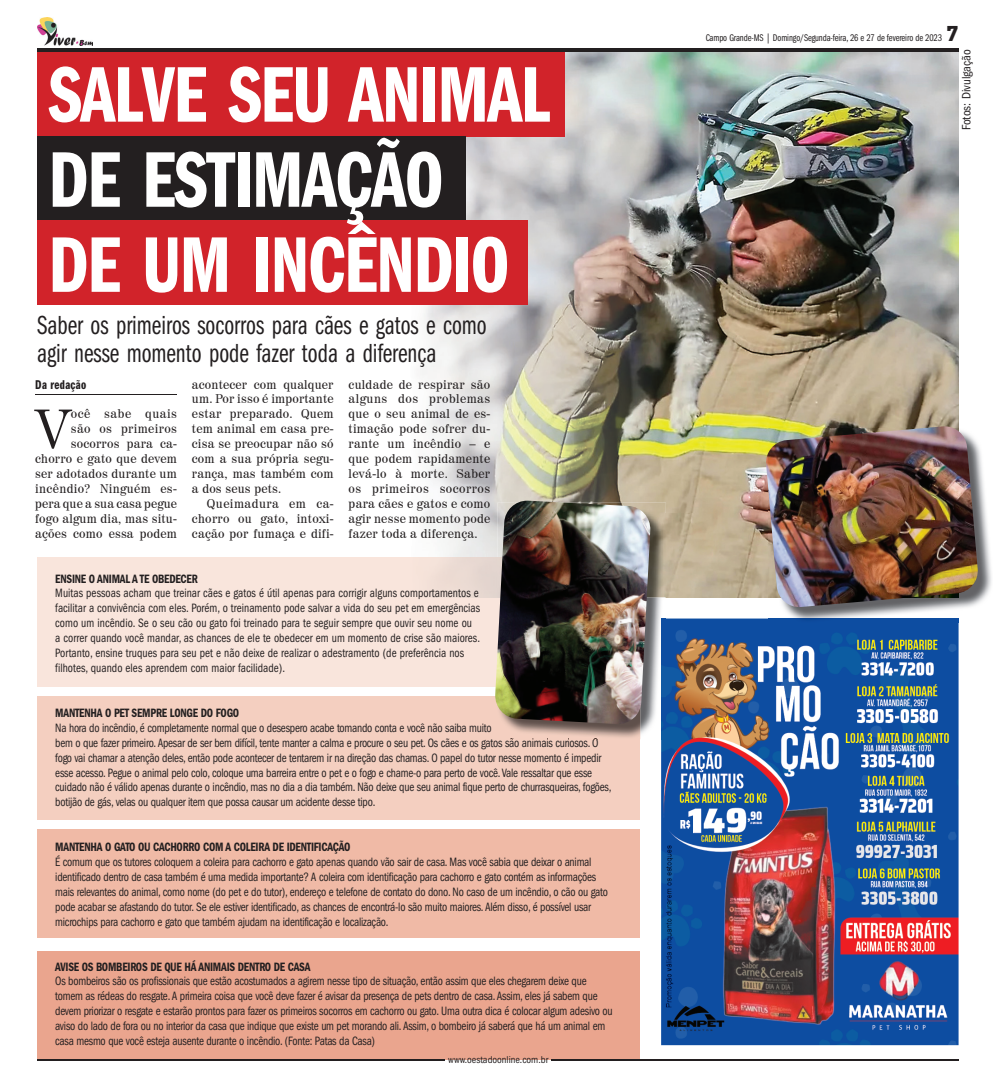
<style>
.page{position:relative;width:993px;height:1088px;background:#fff}
.page>*{position:absolute;margin:0;border:0;box-sizing:border-box;transform-origin:0 0}
.t1{font:81.62px/85.1px "Franklin Gothic Demi Cmpr";letter-spacing:-.015em;color:#fff}
.t2{font:55.12px "Century 725 BT";color:#231f20}
.t3{font:27.12px/27.5px "Franklin Gothic Book Cmpr";color:#231f20;scale:.93 1}
.t4{font:13.12px "Franklin Gothic Demi Cmpr";letter-spacing:.025em;color:#231f20}
.t5{font:condensed 12.5px/14.9px "Franklin Gothic";letter-spacing:-.02em;color:#231f20;scale:.9 1}
.t6{font:12.5px/14.9px "Century 725 BT";letter-spacing:.015em;color:#231f20;text-align:justify}
.t7{font:condensed 12.5px/14.9px "Franklin Gothic";letter-spacing:.005em;color:#231f20;scale:.9 1}
.t8{font:600 condensed 12.5px "Franklin Gothic";letter-spacing:-.02em;color:#231f20;scale:.9 1}
.t9{font:condensed 12.5px "Franklin Gothic";color:#231f20}
.t10{font:condensed 10.25px "Franklin Gothic";color:#231f20}
.t11{font:10px "Franklin Gothic Book Cmpr";letter-spacing:-.01em;color:#231f20}
.s1{font-family:"Aachen BT";font-size:20px}
</style>
<div class="page">
<div style="left:37px;top:557px;width:603px;height:130px;background:#f9e5dc"></div>
<div style="left:37px;top:696px;width:603px;height:123px;background:#f4cfc0"></div>
<div style="left:37px;top:829px;width:603px;height:108px;background:#f0baa6"></div>
<div style="left:37px;top:952px;width:603px;height:108px;background:#eaa58e"></div>
<img style="left:381px;top:52px;width:532px;height:377px">
<img style="left:913px;top:52px;width:45px;height:374px">
<img style="left:423px;top:429px;width:91px;height:128px">
<img style="left:514px;top:429px;width:250px;height:84px">
<img style="left:665px;top:513px;width:99px;height:84px">
<div style="left:37px;top:53px;width:527px;height:84px;background:#d1232a"></div>
<div style="left:37px;top:137px;width:429px;height:84px;background:#231f20"></div>
<div style="left:37px;top:221px;width:490px;height:84px;background:#d1232a"></div>
<hr style="left:37px;top:48px;width:921px;height:4px;background:#231f20">
<img style="left:37px;top:18px;width:55px;height:27px">
<hr style="left:37px;top:1059px;width:407px;height:2px;background:#231f20">
<hr style="left:551px;top:1059px;width:407px;height:2px;background:#231f20">
<img style="left:661px;top:618px;width:297px;height:427px">
<img style="left:640px;top:503px;width:25px;height:236px">
<img style="left:661px;top:618px;width:4px;height:121px">
<img style="left:494px;top:501px;width:156px;height:224px">
<hr style="left:35px;top:394px;width:142px;height:1px;background:#231f20">
<img style="left:784px;top:445px;width:208px;height:178px">
<img style="left:767px;top:618px;width:191px;height:5px">
<img style="left:764px;top:426px;width:214px;height:182px">
<h1 class="t1" style="left:49px;top:53px;width:502px">SALVE SEU ANIMAL<br>DE ESTIMAÇÃO<br>DE UM INCÊNDIO</h1>
<h3 class="t3" style="left:37px;top:312px;width:484px">Saber os primeiros socorros para cães e gatos e como agir nesse momento pode fazer toda a diferença</h3>
<p class="t4" style="left:35px;top:377px;width:53px">Da redação</p>
<h2 class="t2" style="left:35px;top:395px;width:36px">V</h2>
<p class="t6" style="left:35px;top:406px;width:143px;text-align:right">ocê sabe quais<br>são os primeiros socorros para ca&shy;chorro e gato que devem ser adotados durante um incêndio? Ninguém es&shy;pera que a sua casa pegue fogo algum dia, mas situ&shy;ações como essa podem</p>
<p class="t6" style="left:192px;top:376px;width:143px">acontecer com qualquer um. Por isso é importante estar preparado. Quem tem animal em casa pre&shy;cisa se preocupar não só com a sua própria segu&shy;rança, mas também com a dos seus pets.</p>
<p class="t6" style="left:192px;top:496px;width:143px;text-indent:15px">Queimadura em ca&shy;chorro ou gato, intoxi&shy;cação por fumaça e difi-</p>
<p class="t6" style="left:348px;top:376px;width:143px">culdade de respirar são alguns dos problemas que o seu animal de es&shy;timação pode sofrer du&shy;rante um incêndio – e que podem rapidamente levá-lo à morte. Saber os primeiros socorros para cães e gatos e como agir nesse momento pode fazer toda a diferença.</p>
<p class="t8" style="left:55px;top:571px;width:160px">ENSINE O ANIMAL A TE OBEDECER</p>
<p class="t7" style="left:55px;top:586px;width:473px">Muitas pessoas acham que treinar cães e gatos é útil apenas para corrigir alguns comportamentos e facilitar a convivência com eles. Porém, o treinamento pode salvar a vida do seu pet em emergências como um incêndio. Se o seu cão ou gato foi treinado para te seguir sempre que ouvir seu nome ou a correr quando você mandar, as chances de ele te obedecer em um momento de crise são maiores.<br>Portanto, ensine truques para seu pet e não deixe de realizar o adestramento (de preferência nos filhotes, quando eles aprendem com maior facilidade).</p>
<p class="t8" style="left:55px;top:705px;width:206px">MANTENHA O PET SEMPRE LONGE DO FOGO</p>
<p class="t5" style="left:55px;top:720px;width:619px">Na hora do incêndio, é completamente normal que o desespero acabe tomando conta e você não saiba muito<br>bem o que fazer primeiro. Apesar de ser bem difícil, tente manter a calma e procure o seu pet. Os cães e os gatos são animais curiosos. O fogo vai chamar a atenção deles, então pode acontecer de tentarem ir na direção das chamas. O papel do tutor nesse momento é impedir esse acesso. Pegue o animal pelo colo, coloque uma barreira entre o pet e o fogo e chame-o para perto de você. Vale ressaltar que esse cuidado não é válido apenas durante o incêndio, mas no dia a dia também. Não deixe que seu animal fique perto de churrasqueiras, fogões, botijão de gás, velas ou qualquer item que possa causar um acidente desse tipo.</p>
<p class="t8" style="left:55px;top:840px;width:329px">MANTENHA O GATO OU CACHORRO COM A COLEIRA DE IDENTIFICAÇÃO</p>
<p class="t5" style="left:55px;top:854px;width:615px">É comum que os tutores coloquem a coleira para cachorro e gato apenas quando vão sair de casa. Mas você sabia que deixar o animal identificado dentro de casa também é uma medida importante? A coleira com identificação para cachorro e gato contém as informações mais relevantes do animal, como nome (do pet e do tutor), endereço e telefone de contato do dono. No caso de um incêndio, o cão ou gato pode acabar se afastando do tutor. Se ele estiver identificado, as chances de encontrá-lo são muito maiores. Além disso, é possível usar microchips para cachorro e gato que também ajudam na identificação e localização.</p>
<p class="t8" style="left:55px;top:959px;width:285px">AVISE OS BOMBEIROS DE QUE HÁ ANIMAIS DENTRO DE CASA</p>
<p class="t5" style="left:55px;top:974px;width:620px">Os bombeiros são os profissionais que estão acostumados a agirem nesse tipo de situação, então assim que eles chegarem deixe que tomem as rédeas do resgate. A primeira coisa que você deve fazer é avisar da presença de pets dentro de casa. Assim, eles já sabem que devem priorizar o resgate e estarão prontos para fazer os primeiros socorros em cachorro ou gato. Uma outra dica é colocar algum adesivo ou aviso do lado de fora ou no interior da casa que indique que existe um pet morando ali. Assim, o bombeiro já saberá que há um animal em casa mesmo que você esteja ausente durante o incêndio. (Fonte: Patas da Casa)</p>
<p class="t10" style="left:448px;top:1053px;width:101px">www.oestadoonline.com.br</p>
<p class="t11" style="left:705px;top:32px;width:254px">Campo Grande-MS | Domingo/Segunda-feira, 26 e 27 de fevereiro de 2023 <span class="s1">7</span></p>
<p class="t9" style="left:958px;top:130px;width:83px;rotate:-90deg">Fotos: Divulgação</p>
</div>
